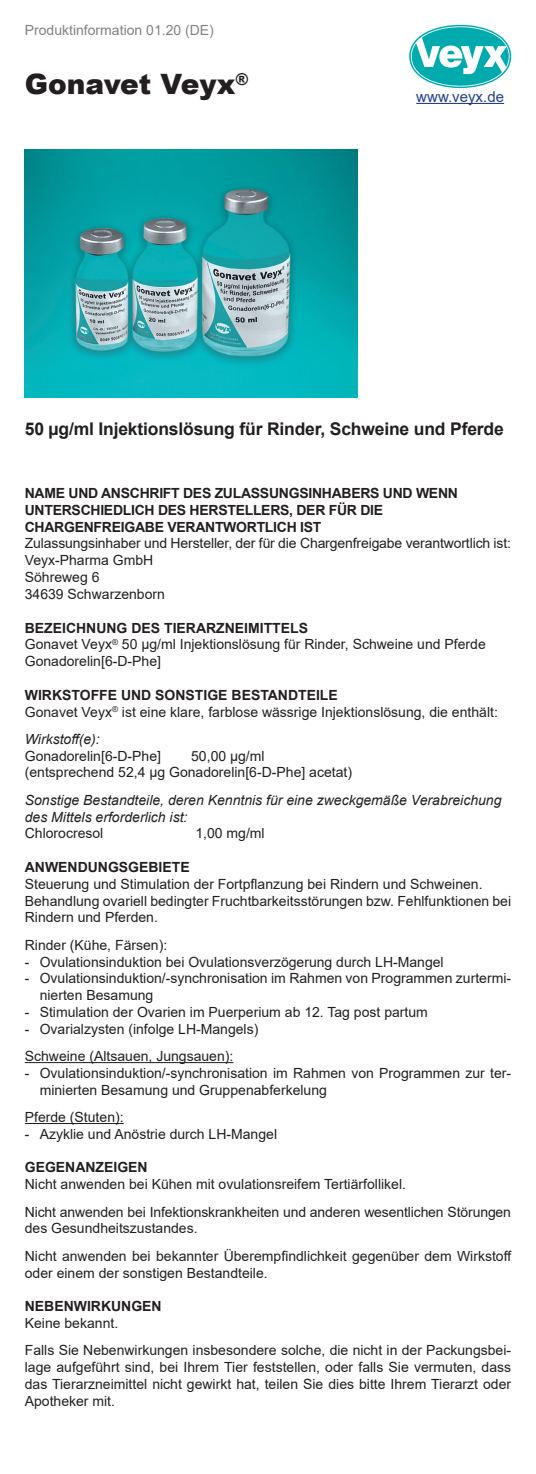
<style>
.page{position:relative;width:536px;height:1474px;background:#fff}
.page>*{position:absolute;margin:0;border:0;box-sizing:border-box;transform-origin:0 0}
.t1{font:900 28px "Arial";color:#231f20}
.t2{font:700 17.5px "Arial";letter-spacing:-.01em;color:#231f20}
.t3{font:15.05px "Arial";color:#253f8e}
.t4{font:14px/16.8px "Arial";color:#231f20}
.t5{font:700 14px "Arial";letter-spacing:-.02em;color:#231f20}
.t6{font:700 14px "Arial";color:#231f20}
.t7{font:italic 14px "Arial";color:#231f20}
.t8{font:14px "Arial";color:#808285}
</style>
<div class="page">
<hr style="left:416px;top:103px;width:88px;height:1px;background:#253f8e">
<img style="left:25px;top:149px;width:332px;height:249px">
<svg style="left:409px;top:25px;width:102px;height:63px"></svg>
<hr style="left:25px;top:1062px;width:208px;height:1px;background:#231f20">
<hr style="left:25px;top:1122px;width:99px;height:2px;background:#231f20">
<p class="t8" style="left:25px;top:20px;width:191px">Produktinformation 01.20 (DE)</p>
<p class="t1" style="left:25px;top:63px;width:225px">Gonavet Veyx<sup>®</sup></p>
<p class="t3" style="left:416px;top:86px;width:89px">www.veyx.de</p>
<p class="t2" style="left:25px;top:417px;width:480px">50 µg/ml Injektionslösung für Rinder, Schweine und Pferde</p>
<p class="t5" style="left:25px;top:483px;width:434px">NAME UND ANSCHRIFT DES ZULASSUNGSINHABERS UND WENN</p>
<p class="t5" style="left:25px;top:500px;width:360px">UNTERSCHIEDLICH DES HERSTELLERS, DER FÜR DIE</p>
<p class="t5" style="left:25px;top:517px;width:298px">CHARGENFREIGABE VERANTWORTLICH IST</p>
<p class="t4" style="left:25px;top:535px;width:488px">Zulassungsinhaber und Hersteller, der für die Chargenfreigabe verantwortlich ist:</p>
<p class="t4" style="left:25px;top:552px;width:130px">Veyx-Pharma GmbH</p>
<p class="t4" style="left:25px;top:568px;width:76px">Söhreweg 6</p>
<p class="t4" style="left:25px;top:585px;width:142px">34639 Schwarzenborn</p>
<p class="t6" style="left:25px;top:617px;width:285px">BEZEICHNUNG DES TIERARZNEIMITTELS</p>
<p class="t4" style="left:25px;top:636px;width:462px">Gonavet Veyx<sup>®</sup> 50 μg/ml Injektionslösung für Rinder, Schweine und Pferde</p>
<p class="t4" style="left:25px;top:652px;width:138px">Gonadorelin[6-D-Phe]</p>
<p class="t6" style="left:25px;top:685px;width:314px">WIRKSTOFFE UND SONSTIGE BESTANDTEILE</p>
<p class="t4" style="left:25px;top:703px;width:474px">Gonavet Veyx<sup>®</sup> ist eine klare, farblose wässrige Injektionslösung, die enthält:</p>
<p class="t7" style="left:25px;top:730px;width:76px">Wirkstoff(e):</p>
<p class="t4" style="left:25px;top:747px;width:138px">Gonadorelin[6-D-Phe]</p>
<p class="t4" style="left:191px;top:747px;width:75px">50,00 μg/ml</p>
<p class="t4" style="left:25px;top:764px;width:329px">(entsprechend 52,4 μg Gonadorelin[6-D-Phe] acetat)</p>
<p class="t7" style="left:25px;top:790px;width:478px">Sonstige Bestandteile, deren Kenntnis für eine zweckgemäße Verabreichung</p>
<p class="t7" style="left:25px;top:807px;width:164px">des Mittels erforderlich ist:</p>
<p class="t4" style="left:25px;top:825px;width:80px">Chlorocresol</p>
<p class="t4" style="left:195px;top:825px;width:71px">1,00 mg/ml</p>
<p class="t6" style="left:25px;top:857px;width:166px">ANWENDUNGSGEBIETE</p>
<p class="t4" style="left:25px;top:875px;width:459px">Steuerung und Stimulation der Fortpflanzung bei Rindern und Schweinen.</p>
<p class="t4" style="left:25px;top:892px;width:488px">Behandlung ovariell bedingter Fruchtbarkeitsstörungen bzw. Fehlfunktionen bei</p>
<p class="t4" style="left:25px;top:909px;width:135px">Rindern und Pferden.</p>
<p class="t4" style="left:25px;top:936px;width:144px">Rinder (Kühe, Färsen):</p>
<p class="t4" style="left:25px;top:953px;width:420px">- Ovulationsinduktion bei Ovulationsverzögerung durch LH-Mangel</p>
<p class="t4" style="left:40px;top:970px;width:473px;text-indent:-15px">- Ovulationsinduktion/-synchronisation im Rahmen von Programmen zurtermi&shy;nierten Besamung</p>
<p class="t4" style="left:25px;top:1003px;width:404px">- Stimulation der Ovarien im Puerperium ab 12. Tag post partum</p>
<p class="t4" style="left:25px;top:1020px;width:235px">- Ovarialzysten (infolge LH-Mangels)</p>
<p class="t4" style="left:25px;top:1047px;width:210px">Schweine (Altsauen, Jungsauen):</p>
<p class="t4" style="left:40px;top:1064px;width:473px;text-indent:-15px">- Ovulationsinduktion/-synchronisation im Rahmen von Programmen zur ter&shy;minierten Besamung und Gruppenabferkelung</p>
<p class="t4" style="left:25px;top:1108px;width:100px">Pferde (Stuten):</p>
<p class="t4" style="left:25px;top:1125px;width:254px">- Azyklie und Anöstrie durch LH-Mangel</p>
<p class="t6" style="left:25px;top:1157px;width:124px">GEGENANZEIGEN</p>
<p class="t4" style="left:25px;top:1175px;width:383px">Nicht anwenden bei Kühen mit ovulationsreifem Tertiärfollikel.</p>
<p class="t4" style="left:25px;top:1203px;width:488px">Nicht anwenden bei Infektionskrankheiten und anderen wesentlichen Störungen des Gesundheitszustandes.</p>
<p class="t4" style="left:25px;top:1247px;width:488px">Nicht anwenden bei bekannter Überempfindlichkeit gegenüber dem Wirkstoff oder einem der sonstigen Bestandteile.</p>
<p class="t6" style="left:25px;top:1296px;width:138px">NEBENWIRKUNGEN</p>
<p class="t4" style="left:25px;top:1314px;width:95px">Keine bekannt.</p>
<p class="t4" style="left:25px;top:1341px;width:488px;text-align:justify">Falls Sie Nebenwirkungen insbesondere solche, die nicht in der Packungsbei&shy;lage aufgeführt sind, bei Ihrem Tier feststellen, oder falls Sie vermuten, dass das Tierarzneimittel nicht gewirkt hat, teilen Sie dies bitte Ihrem Tierarzt oder Apotheker mit.</p>
</div>
